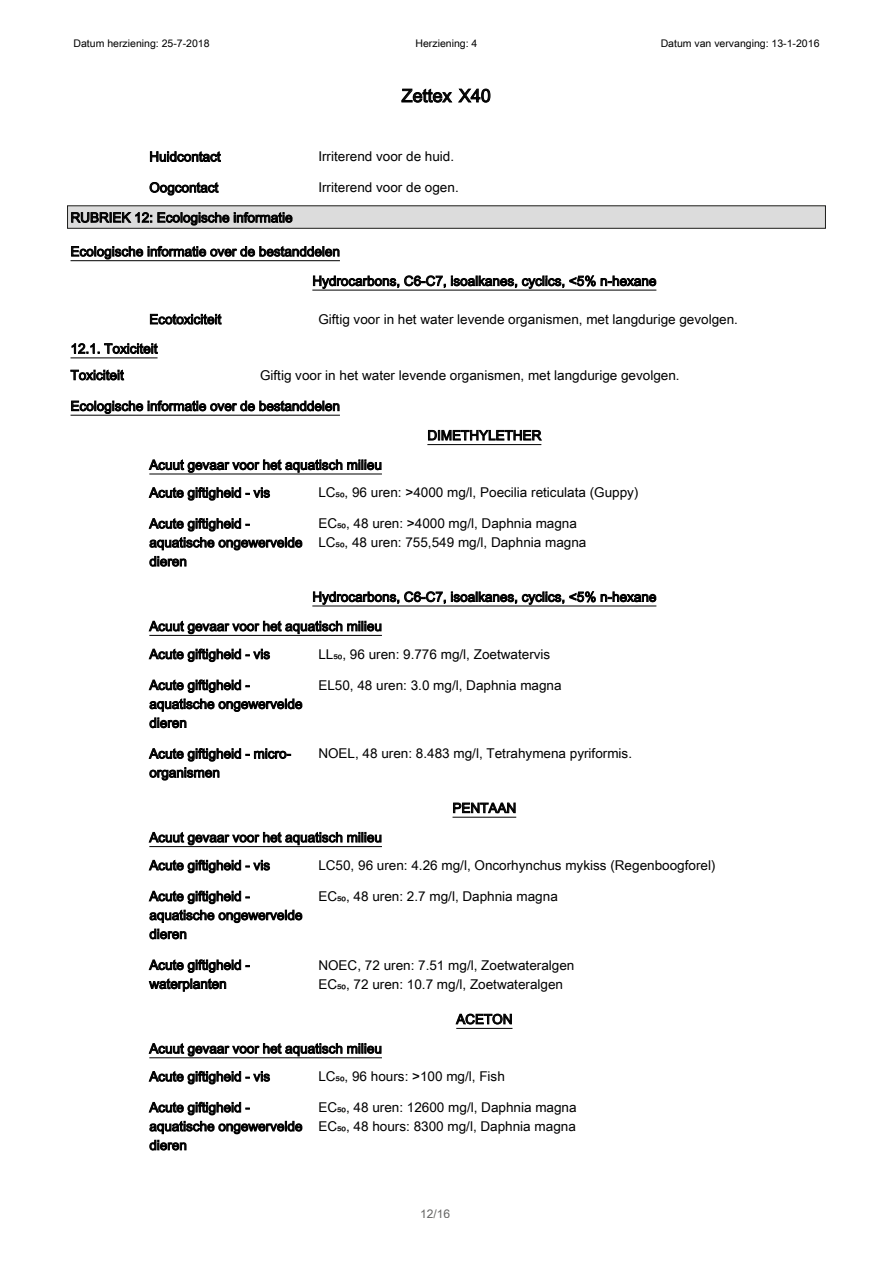
<style>
.page{position:relative;width:893px;height:1263px;background:#fff}
.page>*{position:absolute;margin:0;border:0;box-sizing:border-box;transform-origin:0 0}
.t1{font:18px "Arial Unicode MS";color:#000}
.t2{font:13.5px/18.9px "Arial Unicode MS";color:#000}
.t3{font:12px "Arial Unicode MS";color:#656564}
.t4{font:10.5px "Arial Unicode MS";color:#000}
</style>
<div class="page">
<svg style="left:150px;top:151px;width:71px;height:11px"></svg>
<svg style="left:149px;top:182px;width:70px;height:14px"></svg>
<div style="left:67px;top:205px;width:758px;height:24px;background:#dcdcdc;border:1px solid #1d1d1b"></div>
<svg style="left:71px;top:212px;width:221px;height:14px"></svg>
<hr style="left:70px;top:260px;width:270px;height:1px;background:#000">
<svg style="left:71px;top:246px;width:268px;height:13px"></svg>
<hr style="left:312px;top:290px;width:344px;height:1px;background:#000">
<svg style="left:313px;top:275px;width:343px;height:14px"></svg>
<svg style="left:150px;top:314px;width:72px;height:11px"></svg>
<hr style="left:70px;top:357px;width:87px;height:1px;background:#000">
<svg style="left:72px;top:343px;width:86px;height:11px"></svg>
<svg style="left:70px;top:370px;width:54px;height:10px"></svg>
<hr style="left:70px;top:415px;width:270px;height:1px;background:#000">
<svg style="left:71px;top:400px;width:268px;height:14px"></svg>
<hr style="left:427px;top:444px;width:114px;height:1px;background:#000">
<svg style="left:428px;top:429px;width:114px;height:12px"></svg>
<hr style="left:149px;top:474px;width:233px;height:1px;background:#000">
<svg style="left:149px;top:459px;width:232px;height:14px"></svg>
<svg style="left:149px;top:487px;width:121px;height:14px"></svg>
<svg style="left:149px;top:518px;width:153px;height:32px"></svg>
<svg style="left:149px;top:556px;width:37px;height:11px"></svg>
<hr style="left:312px;top:606px;width:344px;height:1px;background:#000">
<svg style="left:313px;top:591px;width:343px;height:14px"></svg>
<hr style="left:149px;top:635px;width:233px;height:1px;background:#000">
<svg style="left:149px;top:620px;width:232px;height:14px"></svg>
<svg style="left:149px;top:648px;width:121px;height:14px"></svg>
<svg style="left:149px;top:679px;width:153px;height:49px"></svg>
<svg style="left:149px;top:748px;width:142px;height:33px"></svg>
<hr style="left:452px;top:817px;width:64px;height:1px;background:#000">
<svg style="left:453px;top:802px;width:62px;height:11px"></svg>
<hr style="left:149px;top:846px;width:233px;height:1px;background:#000">
<svg style="left:149px;top:831px;width:232px;height:14px"></svg>
<svg style="left:149px;top:859px;width:121px;height:14px"></svg>
<svg style="left:149px;top:890px;width:101px;height:14px"></svg>
<svg style="left:149px;top:910px;width:153px;height:13px"></svg>
<svg style="left:149px;top:929px;width:37px;height:10px"></svg>
<svg style="left:149px;top:959px;width:101px;height:33px"></svg>
<hr style="left:456px;top:1028px;width:56px;height:1px;background:#000">
<svg style="left:455px;top:1013px;width:57px;height:12px"></svg>
<hr style="left:149px;top:1057px;width:233px;height:1px;background:#000">
<svg style="left:149px;top:1043px;width:232px;height:14px"></svg>
<svg style="left:149px;top:1070px;width:121px;height:14px"></svg>
<svg style="left:149px;top:1101px;width:101px;height:14px"></svg>
<svg style="left:149px;top:1121px;width:153px;height:13px"></svg>
<svg style="left:149px;top:1140px;width:37px;height:11px"></svg>
<svg style="left:401px;top:88px;width:89px;height:15px"></svg>
<p class="t4" style="left:74px;top:35px;width:137px">Datum herziening: 25-7-2018</p>
<p class="t4" style="left:415px;top:35px;width:63px">Herziening: 4</p>
<p class="t4" style="left:660px;top:35px;width:160px">Datum van vervanging: 13-1-2016</p>
<h1 class="t1" style="left:401px;top:83px;width:91px">Zettex X40</h1>
<p class="t2" style="left:149px;top:147px;width:73px">Huidcontact</p>
<p class="t2" style="left:318px;top:147px;width:137px">Irriterend voor de huid.</p>
<p class="t2" style="left:149px;top:178px;width:71px">Oogcontact</p>
<p class="t2" style="left:318px;top:178px;width:142px">Irriterend voor de ogen.</p>
<p class="t2" style="left:70px;top:208px;width:223px">RUBRIEK 12: Ecologische informatie</p>
<p class="t2" style="left:312px;top:236px;width:345px;line-height:29.4px;text-indent:-242px">Ecologische informatie over de bestanddelen<br>Hydrocarbons, C6-C7, isoalkanes, cyclics, &lt;5% n-hexane</p>
<p class="t2" style="left:149px;top:310px;width:73px">Ecotoxiciteit</p>
<p class="t2" style="left:318px;top:310px;width:421px">Giftig voor in het water levende organismen, met langdurige gevolgen.</p>
<p class="t2" style="left:70px;top:335px;width:88px;line-height:26.4px">12.1. Toxiciteit<br>Toxiciteit</p>
<p class="t2" style="left:260px;top:365px;width:421px">Giftig voor in het water levende organismen, met langdurige gevolgen.</p>
<p class="t2" style="left:70px;top:396px;width:271px">Ecologische informatie over de bestanddelen</p>
<p class="t2" style="left:427px;top:426px;width:115px">DIMETHYLETHER</p>
<p class="t2" style="left:149px;top:451px;width:234px;line-height:27.9px">Acuut gevaar voor het aquatisch milieu<br>Acute giftigheid - vis</p>
<p class="t2" style="left:318px;top:483px;width:322px">LC₅₀, 96 uren: &gt;4000 mg/l, Poecilia reticulata (Guppy)</p>
<p class="t2" style="left:149px;top:514px;width:155px">Acute giftigheid - aquatische ongewervelde dieren</p>
<p class="t2" style="left:318px;top:514px;width:269px">EC₅₀, 48 uren: &gt;4000 mg/l, Daphnia magna<br>LC₅₀, 48 uren: 755,549 mg/l, Daphnia magna</p>
<p class="t2" style="left:149px;top:582px;width:508px;line-height:29.4px;text-indent:163px">Hydrocarbons, C6-C7, isoalkanes, cyclics, &lt;5% n-hexane<br>Acuut gevaar voor het aquatisch milieu</p>
<p class="t2" style="left:149px;top:644px;width:122px">Acute giftigheid - vis</p>
<p class="t2" style="left:318px;top:644px;width:233px">LL₅₀, 96 uren: 9.776 mg/l, Zoetwatervis</p>
<p class="t2" style="left:149px;top:675px;width:155px">Acute giftigheid - aquatische ongewervelde dieren</p>
<p class="t2" style="left:318px;top:675px;width:245px">EL50, 48 uren: 3.0 mg/l, Daphnia magna</p>
<p class="t2" style="left:149px;top:744px;width:143px">Acute giftigheid - micro&shy;organismen</p>
<p class="t2" style="left:318px;top:744px;width:315px">NOEL, 48 uren: 8.483 mg/l, Tetrahymena pyriformis.</p>
<p class="t2" style="left:452px;top:798px;width:65px">PENTAAN</p>
<p class="t2" style="left:149px;top:823px;width:234px;line-height:27.9px">Acuut gevaar voor het aquatisch milieu<br>Acute giftigheid - vis</p>
<p class="t2" style="left:318px;top:856px;width:398px">LC50, 96 uren: 4.26 mg/l, Oncorhynchus mykiss (Regenboogforel)</p>
<p class="t2" style="left:149px;top:886px;width:155px">Acute giftigheid - aquatische ongewervelde dieren</p>
<p class="t2" style="left:318px;top:886px;width:241px">EC₅₀, 48 uren: 2.7 mg/l, Daphnia magna</p>
<p class="t2" style="left:149px;top:955px;width:102px">Acute giftigheid - waterplanten</p>
<p class="t2" style="left:318px;top:955px;width:257px">NOEC, 72 uren: 7.51 mg/l, Zoetwateralgen<br>EC₅₀, 72 uren: 10.7 mg/l, Zoetwateralgen</p>
<p class="t2" style="left:456px;top:1009px;width:58px">ACETON</p>
<p class="t2" style="left:149px;top:1034px;width:234px;line-height:27.9px">Acuut gevaar voor het aquatisch milieu<br>Acute giftigheid - vis</p>
<p class="t2" style="left:318px;top:1067px;width:188px">LC₅₀, 96 hours: &gt;100 mg/l, Fish</p>
<p class="t2" style="left:149px;top:1098px;width:155px">Acute giftigheid - aquatische ongewervelde dieren</p>
<p class="t2" style="left:318px;top:1098px;width:260px">EC₅₀, 48 uren: 12600 mg/l, Daphnia magna<br>EC₅₀, 48 hours: 8300 mg/l, Daphnia magna</p>
<p class="t3" style="left:420px;top:1205px;width:32px">12/16</p>
</div>
